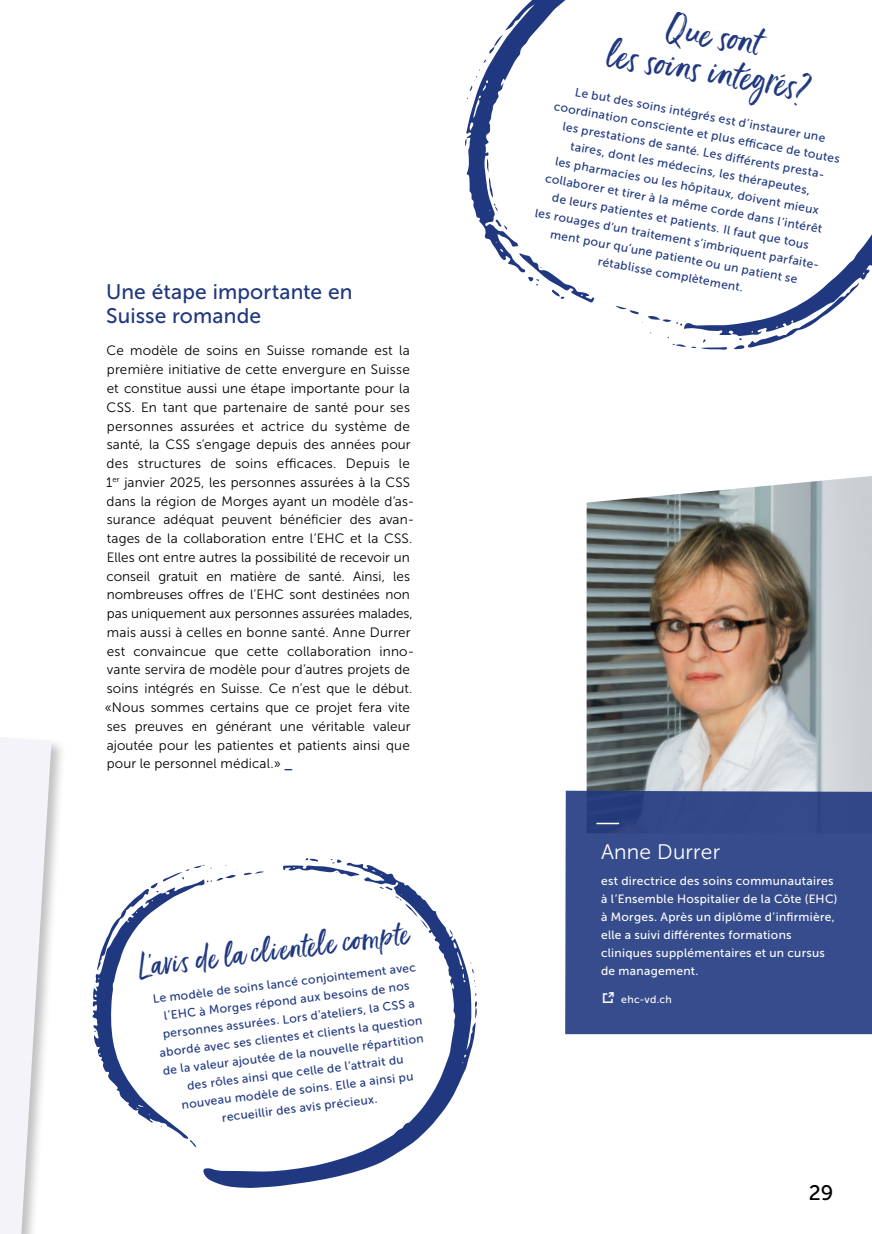
<style>
.page{position:relative;width:872px;height:1234px;background:#fff}
.page>*{position:absolute;margin:0;border:0;box-sizing:border-box;transform-origin:0 0}
.t1{font:36px/36px "Ernestand Emily 2023 CSS";color:#203880;text-align:center}
.t2{font:30px "Ernestand Emily 2023 CSS";color:#203880}
.t3{font:24px "Icon CSS Link";color:#fff}
.t4{font:21px/24px "Museo Sans 500";letter-spacing:.005em;color:#203880}
.t5{font:21px "Museo Sans 300";letter-spacing:.01em;color:#fff}
.t6{font:21px "Museo Sans 500";color:#000}
.t7{font:13.5px/18.8px "Museo Sans 300";letter-spacing:.01em;color:#000}
.t8{font:12px/18px "Museo Sans 500";color:#203880;text-align:center}
.t9{font:12px/18px "Museo Sans 500";letter-spacing:.025em;color:#fff}
.t10{font:10.5px "Museo Sans 500";letter-spacing:.03em;color:#fff}
.s1{font-family:"Museo Sans 700";color:#203880}
</style>
<div class="page">
<svg style="left:203px;top:864px;width:273px;height:324px"></svg>
<svg style="left:92px;top:864px;width:183px;height:275px"></svg>
<svg style="left:190px;top:1140px;width:7px;height:7px"></svg>
<svg style="left:448px;top:929px;width:6px;height:6px"></svg>
<svg style="left:472px;top:992px;width:6px;height:26px"></svg>
<svg style="left:379px;top:885px;width:51px;height:43px"></svg>
<svg style="left:281px;top:858px;width:78px;height:37px"></svg>
<svg style="left:95px;top:864px;width:169px;height:113px"></svg>
<svg style="left:470px;top:962px;width:6px;height:24px"></svg>
<div style="left:0;top:679px;width:67px;height:554px;background:#000;opacity:.25"></div>
<svg style="left:0;top:737px;width:52px;height:496px"></svg>
<svg style="left:466px;top:0;width:100px;height:270px"></svg>
<svg style="left:684px;top:234px;width:188px;height:101px"></svg>
<svg style="left:489px;top:35px;width:14px;height:19px"></svg>
<svg style="left:465px;top:138px;width:2px;height:8px"></svg>
<svg style="left:495px;top:219px;width:12px;height:11px"></svg>
<svg style="left:483px;top:60px;width:4px;height:3px"></svg>
<svg style="left:733px;top:282px;width:126px;height:67px"></svg>
<svg style="left:486px;top:158px;width:12px;height:53px"></svg>
<svg style="left:667px;top:337px;width:60px;height:13px"></svg>
<svg style="left:519px;top:253px;width:76px;height:50px"></svg>
<svg style="left:615px;top:305px;width:67px;height:20px"></svg>
<svg style="left:469px;top:70px;width:11px;height:21px"></svg>
<img style="left:586px;top:476px;width:286px;height:314px">
<div style="left:565px;top:790px;width:307px;height:243px;background:#364c8c"></div>
<hr style="left:596px;top:822px;width:23px;height:2px;background:#fff">
<h3 class="t4" style="left:106px;top:280px;width:248px">Une étape importante en<br>Suisse romande</h3>
<p class="t7" style="left:105px;top:341px;width:311px">Ce modèle de soins en Suisse romande est la première initiative de cette envergure en Suisse et constitue aussi une étape importante pour la CSS. En tant que partenaire de santé pour ses personnes assurées et actrice du système de santé, la CSS s’engage depuis des années pour des structures de soins efficaces. Depuis le 1<sup>er</sup> janvier 2025, les personnes assurées à la CSS dans la région de Morges ayant un modèle d’as&shy;surance adéquat peuvent bénéficier des avan&shy;tages de la collaboration entre l’EHC et la CSS.<br>Elles ont entre autres la possibilité de recevoir un conseil gratuit en matière de santé. Ainsi, les nombreuses offres de l’EHC sont destinées non pas uniquement aux personnes assurées malades, mais aussi à celles en bonne santé. Anne Durrer est convaincue que cette collaboration inno&shy;vante servira de modèle pour d’autres projets de soins intégrés en Suisse. Ce n’est que le début. «Nous sommes certains que ce projet fera vite ses preuves en générant une véritable valeur ajoutée pour les patientes et patients ainsi que pour le personnel médical.» <span class="s1">_</span></p>
<h2 class="t2" style="left:135px;top:947px;width:275px;rotate:-7deg">L’avis de la clientèle compte</h2>
<p class="t8" style="left:152px;top:989px;width:266px;rotate:-7deg">Le modèle de soins lancé conjointement avec l’EHC à Morges répond aux besoins de nos personnes assurées. Lors d’ateliers, la CSS a abordé avec ses clientes et clients la question de la valeur ajoutée de la nouvelle répartition des rôles ainsi que celle de l’attrait du nouveau modèle de soins. Elle a ainsi pu recueillir des avis précieux.</p>
<h1 class="t1" style="left:616px;top:0;width:207px;rotate:9deg">Que sont<br>les soins intégrés?</h1>
<p class="t8" style="left:559px;top:78px;width:292px;rotate:11deg">Le but des soins intégrés est d’instaurer une coordination consciente et plus effi cace de toutes les prestations de santé. Les diff érents presta&shy;taires, dont les médecins, les thérapeutes,<br>les pharmacies ou les hôpitaux, doivent mieux collaborer et tirer à la même corde dans l’intérêt de leurs patientes et patients. Il faut que tous<br>les rouages d’un traitement s’imbriquent parfaite&shy;ment pour qu’une patiente ou un patient se rétablisse complètement.</p>
<h3 class="t5" style="left:601px;top:839px;width:121px">Anne Durrer</h3>
<p class="t9" style="left:601px;top:871px;width:238px">est directrice des soins communautaires à l’Ensemble Hospitalier de la Côte (EHC) à Morges. Après un diplôme d’infirmière, elle a suivi différentes formations cliniques supplémentaires et un cursus de management.</p>
<h3 class="t3" style="left:601px;top:983px;width:16px">z</h3>
<p class="t10" style="left:621px;top:993px;width:52px">ehc-vd.ch</p>
<h3 class="t6" style="left:809px;top:1180px;width:26px">29</h3>
</div>
